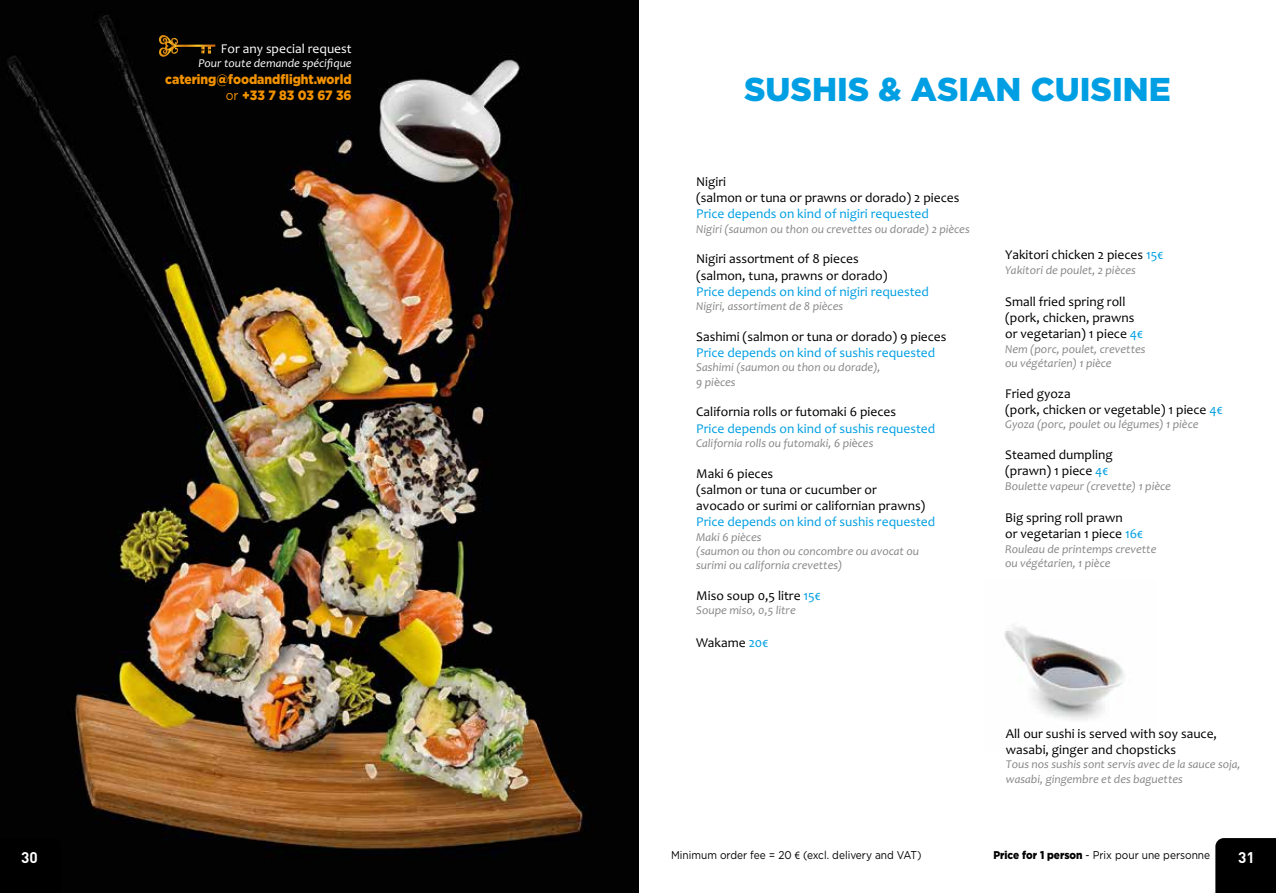
<style>
.page{position:relative;width:1276px;height:893px;background:#fff}
.page>*{position:absolute;margin:0;border:0;box-sizing:border-box;transform-origin:0 0}
.t1{font:900 33px "Gotham";color:#009fe3}
.t2{font:700 15.3px "DIN";color:#fff}
.t3{font:13.5px/16.2px "Candara";color:#000}
.t4{font:13.5px "Candara";color:#009fe3}
.t5{font:900 13.5px/16.2px "Gotham";color:#f39200;text-align:right;scale:.9 1}
.t6{font:13.5px "Candara";color:#fff}
.t7{font:italic 12px/14.4px "Candara";color:#878787}
.t8{font:italic 12px "Candara";color:#fff}
.t9{font:11.25px "Gotham";color:#000;scale:.9 1}
.s1{font-weight:400}
.s2{font-family:"Myriad Pro";font-style:normal}
.s3{color:#009fe3}
.s4{font-family:"Adobe Arabic"}
.s5{font-weight:900}
</style>
<div class="page">
<img style="left:1004px;top:626px;width:120px;height:94px">
<img style="left:0;top:0;width:638px;height:893px">
<div style="left:0;top:838px;width:61px;height:55px;background:#000"></div>
<div style="left:1215px;top:838px;width:61px;height:55px;background:#000"></div>
<svg style="left:159px;top:35px;width:56px;height:22px"></svg>
<p class="t6" style="left:221px;top:41px;width:132px">For any special request</p>
<p class="t8" style="left:198px;top:56px;width:155px">Pour toute demande spécifique</p>
<p class="t5" style="left:165px;top:70px;width:209px">catering@foodandflight.world <span class="s1">or</span> +33 7 83 03 67 36</p>
<h1 class="t1" style="left:744px;top:70px;width:428px">SUSHIS &amp; ASIAN CUISINE</h1>
<p class="t3" style="left:696px;top:173px;width:265px">Nigiri<br>(salmon or tuna or prawns or dorado) 2 pieces</p>
<p class="t4" style="left:696px;top:206px;width:234px">Price depends on kind of nigiri requested</p>
<p class="t7" style="left:696px;top:222px;width:275px">Nigiri (saumon ou thon ou crevettes ou dorade) 2 pièces</p>
<p class="t3" style="left:696px;top:251px;width:193px">Nigiri assortment of 8 pieces (salmon, tuna, prawns or dorado)</p>
<p class="t4" style="left:696px;top:283px;width:234px">Price depends on kind of nigiri requested</p>
<p class="t7" style="left:696px;top:299px;width:148px">Nigiri, assortiment de 8 pièces</p>
<p class="t3" style="left:696px;top:328px;width:252px">Sashimi (salmon or tuna or dorado) 9 pieces</p>
<p class="t4" style="left:696px;top:344px;width:240px">Price depends on kind of sushis requested</p>
<p class="t7" style="left:696px;top:360px;width:186px">Sashimi (saumon ou thon ou dorade),<br>9 pi<span class="s2">è</span>ces</p>
<p class="t3" style="left:696px;top:404px;width:201px">California rolls or futomaki 6 pieces</p>
<p class="t4" style="left:696px;top:420px;width:240px">Price depends on kind of sushis requested</p>
<p class="t7" style="left:696px;top:436px;width:179px">California rolls ou futomaki, 6 pi<span class="s2">è</span>ces</p>
<p class="t3" style="left:696px;top:465px;width:231px">Maki 6 pieces<br>(salmon or tuna or cucumber or avocado or surimi or californian prawns)</p>
<p class="t4" style="left:696px;top:514px;width:240px">Price depends on kind of sushis requested</p>
<p class="t7" style="left:696px;top:529px;width:224px">Maki 6 pièces<br>(saumon ou thon ou concombre ou avocat ou surimi ou california crevettes)</p>
<p class="t3" style="left:696px;top:587px;width:126px">Miso soup 0,5 litre <span class="s3">15€</span></p>
<p class="t7" style="left:696px;top:603px;width:101px">Soupe miso, 0,5 litre</p>
<p class="t3" style="left:696px;top:634px;width:74px">Wakame <span class="s3">20€</span></p>
<p class="t3" style="left:1005px;top:247px;width:160px">Yakitori chicken 2 pieces <span class="s3">15€</span></p>
<p class="t7" style="left:1005px;top:262px;width:132px">Yakitori de poulet, 2 pièces</p>
<p class="t3" style="left:1005px;top:293px;width:139px">Small fried spring roll (pork, chicken, prawns or vegetarian) 1 piece <span class="s3">4€</span></p>
<p class="t7" style="left:1005px;top:342px;width:142px">Nem (porc, poulet, crevettes ou végétarien) 1 pièce</p>
<p class="t3" style="left:1005px;top:385px;width:219px">Fried gyoza<br>(pork, chicken or vegetable) 1 piece <span class="s3">4€</span></p>
<p class="t7" style="left:1005px;top:417px;width:195px">Gyoza (porc, poulet ou légumes) 1 pièce</p>
<p class="t3" style="left:1005px;top:446px;width:109px">Steamed dumpling (prawn) 1 piece <span class="s3">4€</span></p>
<p class="t7" style="left:1005px;top:478px;width:167px">Boulette vapeur (crevette) 1 pièce</p>
<p class="t3" style="left:1005px;top:509px;width:140px">Big spring roll prawn<br>or vegetarian 1 piece <span class="s3">16€</span></p>
<p class="t7" style="left:1005px;top:541px;width:153px">Rouleau de printemps crevette ou végétarien, 1 pièce</p>
<p class="t3" style="left:1006px;top:725px;width:213px">All our sushi is served with soy sauce, wasabi, ginger and chopsticks</p>
<p class="t7" style="left:1006px;top:757px;width:236px">Tous nos sushis sont servis avec de la sauce soja, wasabi, gingembre et des baguettes</p>
<p class="t9" style="left:671px;top:849px;width:280px">Minimum order fee = 20 <span class="s4">€</span> (excl. delivery and VAT)</p>
<p class="t9" style="left:993px;top:849px;width:242px"><span class="s5">Price for 1 person</span> - Prix pour une personne</p>
<p class="t2" style="left:21px;top:848px;width:18px">30</p>
<p class="t2" style="left:1238px;top:848px;width:18px">31</p>
</div>
